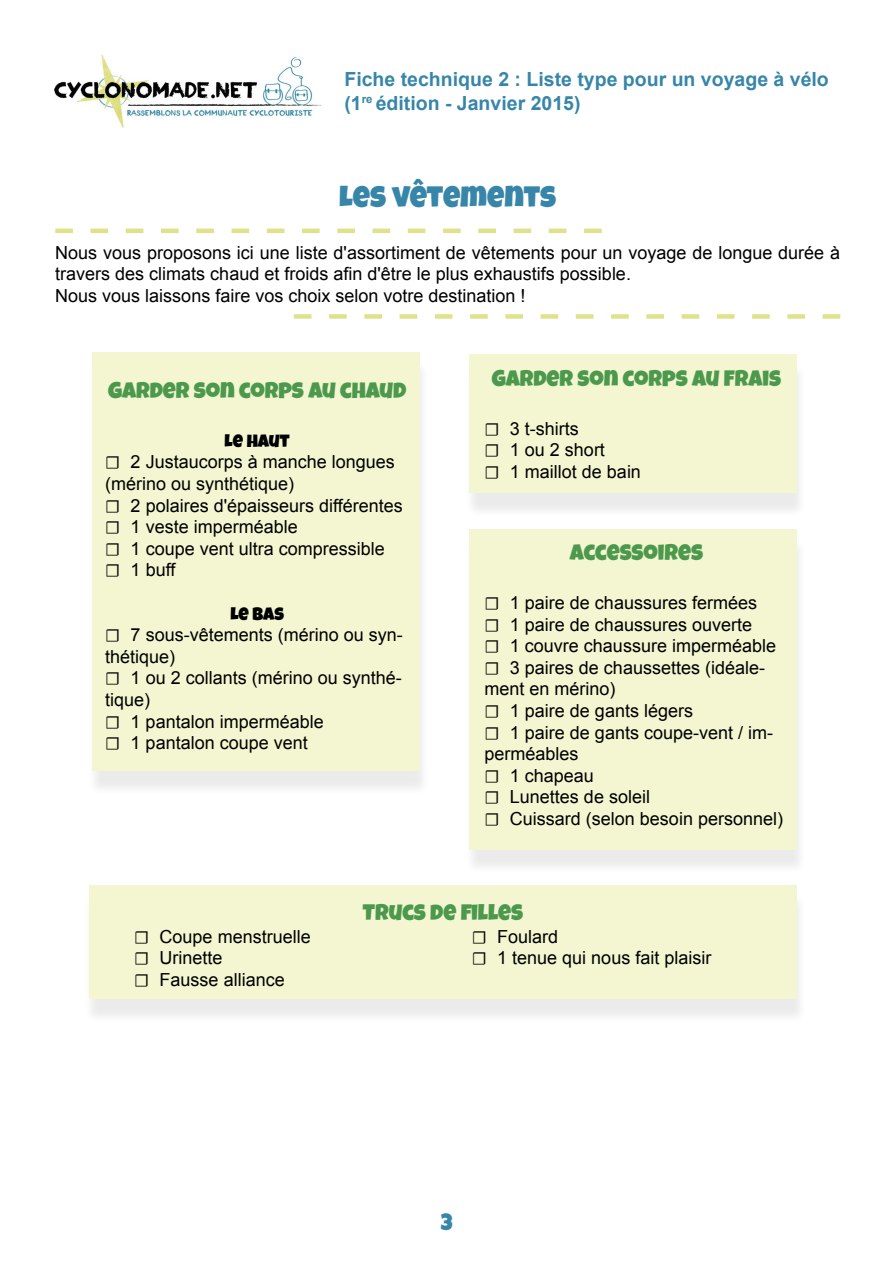
<style>
.page{position:relative;width:893px;height:1263px;background:#fff}
.page>*{position:absolute;margin:0;border:0;box-sizing:border-box;transform-origin:0 0}
.t1{font:30px "Luckiest Guy";color:#3786a9}
.t2{font:22.5px "Luckiest Guy";color:#4c994e}
.t3{font:22.5px "Luckiest Guy";color:#3786a9}
.t4{font:700 19.5px/23.4px "Arial";color:#3786a9}
.t5{font:18px/21.6px "Arial";color:#000}
.t6{font:18px "Luckiest Guy";color:#000}
.s1{font-family:"Minion Pro"}
</style>
<div class="page">
<img style="left:54px;top:54px;width:268px;height:73px">
<svg style="left:294px;top:314px;width:546px;height:5px"></svg>
<svg style="left:55px;top:229px;width:547px;height:4px"></svg>
<div style="left:87px;top:360px;width:344px;height:436px;background:#f5f5f5"></div>
<div style="left:92px;top:352px;width:328px;height:419px;background:#f3f6d0"></div>
<div style="left:464px;top:363px;width:344px;height:155px;background:#000;opacity:.33"></div>
<div style="left:470px;top:354px;width:327px;height:139px;background:#f3f6d0"></div>
<div style="left:84px;top:894px;width:724px;height:130px;background:#000;opacity:.33"></div>
<div style="left:89px;top:885px;width:708px;height:114px;background:#f3f6d0"></div>
<div style="left:464px;top:537px;width:344px;height:337px;background:#f4f5f4"></div>
<div style="left:470px;top:529px;width:327px;height:320px;background:#f3f6d0"></div>
<p class="t4" style="left:344px;top:68px;width:486px">Fiche technique 2 : Liste type pour un voyage à vélo (1<sup>re</sup> édition - Janvier 2015)</p>
<h1 class="t1" style="left:339px;top:177px;width:218px">LES VÊTEMENTS</h1>
<p class="t5" style="left:55px;top:242px;width:786px">Nous vous proposons ici une liste d'assortiment de vêtements pour un voyage de longue durée à travers des climats chaud et froids afin d'être le plus exhaustifs possible.<br>Nous vous laissons faire vos choix selon votre destination !</p>
<p class="t2" style="left:108px;top:376px;width:300px">GARDER SON CORPS AU CHAUD</p>
<p class="t6" style="left:225px;top:429px;width:67px">LE HAUT</p>
<p class="t5" style="left:105px;top:451px;width:299px"><span class="s1">☐</span> 2 Justaucorps à manche longues (mérino ou synthétique)<br><span class="s1">☐</span> 2 polaires d'épaisseurs différentes <span class="s1">☐</span> 1 veste imperméable<br><span class="s1">☐</span> 1 coupe vent ultra compressible <span class="s1">☐</span> 1 buff</p>
<p class="t6" style="left:230px;top:602px;width:55px">LE BAS</p>
<p class="t5" style="left:105px;top:624px;width:299px"><span class="s1">☐</span> 7 sous-vêtements (mérino ou syn&shy;thétique)<br><span class="s1">☐</span> 1 ou 2 collants (mérino ou synthé&shy;tique)<br><span class="s1">☐</span> 1 pantalon imperméable<br><span class="s1">☐</span> 1 pantalon coupe vent</p>
<p class="t2" style="left:492px;top:364px;width:291px">GARDER SON CORPS AU FRAIS</p>
<p class="t5" style="left:484px;top:418px;width:158px"><span class="s1">☐</span> 3 t-shirts<br><span class="s1">☐</span> 1 ou 2 short<br><span class="s1">☐</span> 1 maillot de bain</p>
<p class="t2" style="left:570px;top:538px;width:135px">ACCESSOIRES</p>
<p class="t5" style="left:484px;top:592px;width:300px"><span class="s1">☐</span> 1 paire de chaussures fermées<br><span class="s1">☐</span> 1 paire de chaussures ouverte<br><span class="s1">☐</span> 1 couvre chaussure imperméable <span class="s1">☐</span> 3 paires de chaussettes (idéale&shy;ment en mérino)<br><span class="s1">☐</span> 1 paire de gants légers<br><span class="s1">☐</span> 1 paire de gants coupe-vent / im&shy;perméables<br><span class="s1">☐</span> 1 chapeau<br><span class="s1">☐</span> Lunettes de soleil<br><span class="s1">☐</span> Cuissard (selon besoin personnel)</p>
<p class="t2" style="left:363px;top:898px;width:162px">TRUCS DE FILLES</p>
<p class="t5" style="left:134px;top:926px;width:178px"><span class="s1">☐</span> Coupe menstruelle <span class="s1">☐</span> Urinette<br><span class="s1">☐</span> Fausse alliance</p>
<p class="t5" style="left:472px;top:926px;width:241px"><span class="s1">☐</span> Foulard<br><span class="s1">☐</span> 1 tenue qui nous fait plaisir</p>
<p class="t3" style="left:441px;top:1207px;width:13px">3</p>
</div>
